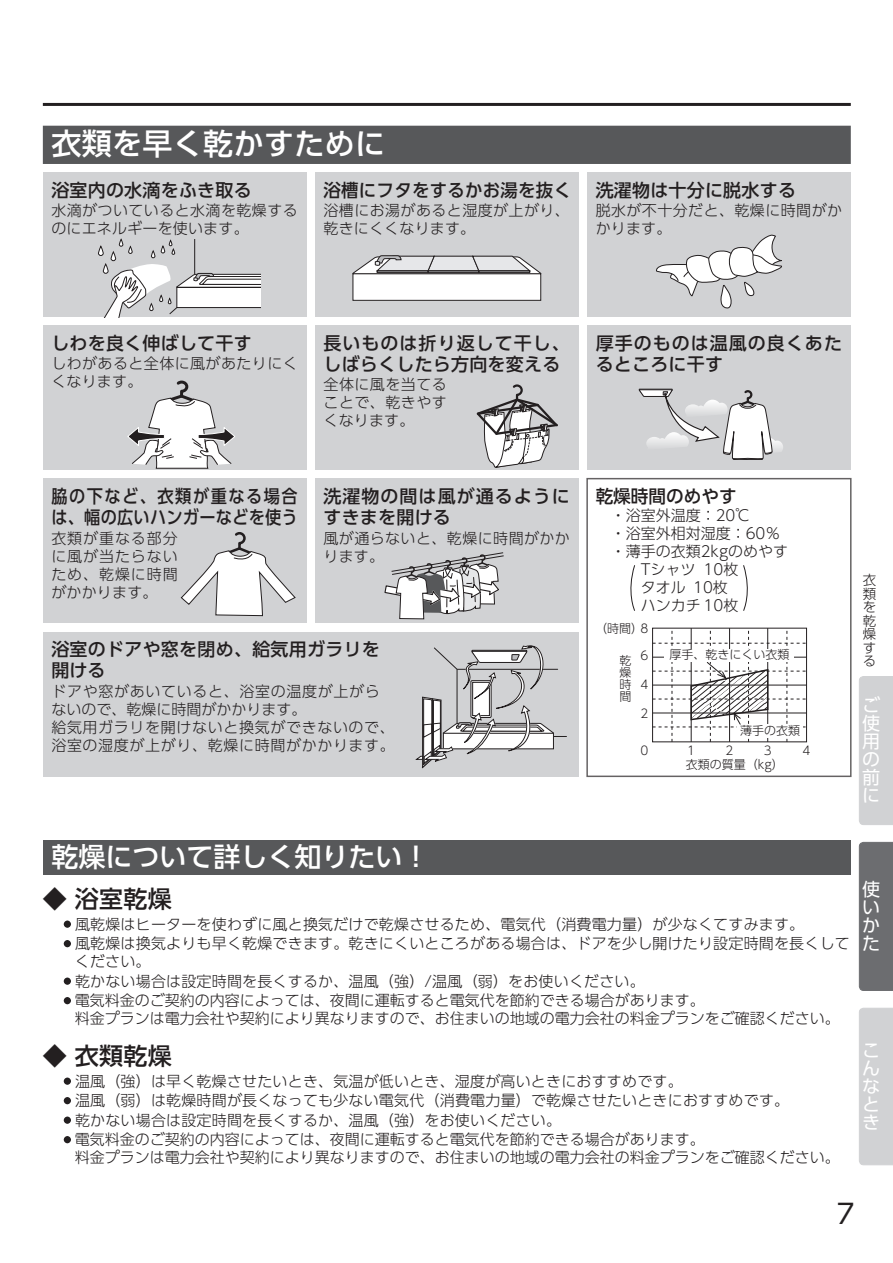
<style>
.page{position:relative;width:893px;height:1263px;background:#fff}
.page>*{position:absolute;margin:0;border:0;box-sizing:border-box;transform-origin:0 0}
.t1{font:500 30px "UD Shin Go Pro";letter-spacing:.015em;color:#fff}
.t2{font:500 27px "UD Shin Go Pro";color:#fff}
.t3{font:27px "UD Shin Go Pro";color:#231f20}
.t4{font:500 24px "UD Shin Go Pro";letter-spacing:.015em;color:#231f20}
.t5{font:500 18px/21px "UD Shin Go Pro";letter-spacing:.015em;color:#231f20}
.t6{font:500 18px/21px "UD Shin Go Pro";letter-spacing:.055em;color:#231f20}
.t7{font:500 18px/21px "UD Shin Go Pro";letter-spacing:.015em;color:#231f20;scale:.9 1}
.t8{font:18px/18px "UD Shin Go Pro";color:#fff;text-align:justify}
.t9{font:300 15px/18px "UD Shin Go Pro";letter-spacing:.015em;color:#231f20}
.t10{font:300 15px/18px "UD Shin Go Pro";letter-spacing:.045em;color:#231f20}
.t11{font:300 13.5px/13.5px "UD Shin Go Pro";color:#231f20;text-align:justify}
.t12{font:300 12px/12px "UD Shin Go Pro";color:#231f20;text-align:justify}
</style>
<div class="page">
<div style="left:43px;top:632px;width:536px;height:144px;background:#d1d2d4"></div>
<div style="left:43px;top:840px;width:808px;height:34px;background:#57585a"></div>
<div style="left:58px;top:914px;width:19px;height:20px;border:6px solid #fff;border-radius:50%"></div>
<div style="left:58px;top:934px;width:19px;height:19px;border:6px solid #fff;border-radius:50%"></div>
<div style="left:58px;top:971px;width:19px;height:20px;border:6px solid #fff;border-radius:50%"></div>
<div style="left:58px;top:991px;width:19px;height:19px;border:6px solid #fff;border-radius:50%"></div>
<div style="left:58px;top:1071px;width:19px;height:20px;border:6px solid #fff;border-radius:50%"></div>
<div style="left:58px;top:1091px;width:19px;height:19px;border:6px solid #fff;border-radius:50%"></div>
<div style="left:58px;top:1110px;width:19px;height:20px;border:6px solid #fff;border-radius:50%"></div>
<div style="left:58px;top:1130px;width:19px;height:19px;border:6px solid #fff;border-radius:50%"></div>
<div style="left:43px;top:126px;width:808px;height:38px;background:#57585a"></div>
<div style="left:43px;top:172px;width:263px;height:145px;background:#d1d2d4"></div>
<div style="left:315px;top:172px;width:264px;height:145px;background:#d1d2d4"></div>
<div style="left:587px;top:172px;width:264px;height:145px;background:#d1d2d4"></div>
<div style="left:43px;top:326px;width:263px;height:144px;background:#d1d2d4"></div>
<div style="left:587px;top:326px;width:264px;height:144px;background:#d1d2d4"></div>
<div style="left:315px;top:326px;width:264px;height:144px;background:#d1d2d4"></div>
<div style="left:43px;top:479px;width:263px;height:144px;background:#d1d2d4"></div>
<div style="left:315px;top:479px;width:264px;height:144px;background:#d1d2d4"></div>
<hr style="left:43px;top:103px;width:808px;height:3px;background:#231f20">
<svg style="left:653px;top:628px;width:153px;height:114px"></svg>
<svg style="left:630px;top:565px;width:5px;height:46px"></svg>
<svg style="left:743px;top:565px;width:5px;height:46px"></svg>
<div style="left:98px;top:246px;width:5px;height:10px;border:1px solid #231f20;border-radius:2px"></div>
<svg style="left:103px;top:239px;width:157px;height:78px"></svg>
<div style="left:353px;top:274px;width:188px;height:26px;background:#fff"></div>
<div style="left:353px;top:273px;width:188px;height:28px;border:1px solid #231f20"></div>
<svg style="left:352px;top:255px;width:189px;height:20px;background:#b6b6b7"></svg>
<svg style="left:384px;top:552px;width:182px;height:217px"></svg>
<svg style="left:127px;top:381px;width:108px;height:88px"></svg>
<svg style="left:656px;top:234px;width:126px;height:74px"></svg>
<svg style="left:476px;top:384px;width:82px;height:84px"></svg>
<svg style="left:181px;top:532px;width:115px;height:84px"></svg>
<svg style="left:639px;top:389px;width:144px;height:71px"></svg>
<div style="left:859px;top:676px;width:34px;height:149px;background:#d1d2d4"></div>
<div style="left:859px;top:842px;width:34px;height:149px;background:#6c6d70"></div>
<div style="left:859px;top:1008px;width:34px;height:157px;background:#d1d2d4"></div>
<h1 class="t1" style="left:51px;top:119px;width:335px">衣類を早く乾かすために</h1>
<p class="t5" style="left:51px;top:179px;width:202px">浴室内の水滴をふき取る</p>
<p class="t9" style="left:51px;top:201px;width:248px">水滴がついていると水滴を乾燥するのにエネルギーを使います。</p>
<p class="t5" style="left:323px;top:179px;width:249px">浴槽にフタをするかお湯を抜く</p>
<p class="t9" style="left:323px;top:201px;width:248px">浴槽にお湯があると湿度が上がり、乾きにくくなります。</p>
<p class="t5" style="left:596px;top:179px;width:202px">洗濯物は十分に脱水する</p>
<p class="t9" style="left:596px;top:201px;width:248px">脱水が不十分だと、乾燥に時間がかかります。</p>
<p class="t5" style="left:51px;top:332px;width:202px">しわを良く伸ばして干す</p>
<p class="t9" style="left:51px;top:354px;width:248px">しわがあると全体に風があたりにくくなります。</p>
<p class="t5" style="left:323px;top:332px;width:248px">長いものは折り返して干し、しばらくしたら方向を変える</p>
<p class="t9" style="left:323px;top:375px;width:125px;text-align:justify">全体に風を当てることで、乾きやすくなります。</p>
<p class="t6" style="left:596px;top:332px;width:248px">厚手のものは温風の良くあたるところに干す</p>
<p class="t7" style="left:51px;top:485px;width:275px">脇の下など、衣類が重なる場合は、幅の広いハンガーなどを使う</p>
<p class="t9" style="left:51px;top:528px;width:128px;text-align:justify">衣類が重なる部分に風が当たらないため、乾燥に時間がかかります。</p>
<p class="t6" style="left:323px;top:485px;width:248px">洗濯物の間は風が通るようにすきまを開ける</p>
<p class="t9" style="left:323px;top:528px;width:248px">風が通らないと、乾燥に時間がかかります。</p>
<p class="t5" style="left:51px;top:638px;width:330px">浴室のドアや窓を閉め、給気用ガラリを開ける</p>
<p class="t10" style="left:51px;top:681px;width:345px">ドアや窓があいていると、浴室の温度が上がらないので、乾燥に時間がかかります。<br>給気用ガラリを開けないと換気ができないので、浴室の湿度が上がり、乾燥に時間がかかります。</p>
<p class="t5" style="left:596px;top:485px;width:143px">乾燥時間のめやす</p>
<p class="t9" style="left:596px;top:506px;width:194px">　・浴室外温度：20℃<br>　・浴室外相対湿度：60％　・薄手の衣類2kgのめやす　　　Tシャツ 10枚<br>　　　タオル 10枚<br>　　　ハンカチ 10枚</p>
<p class="t12" style="left:595px;top:622px;width:49px">（時間）</p>
<p class="t12" style="left:641px;top:622px;width:9px">8</p>
<p class="t12" style="left:619px;top:654px;width:13px">乾燥時間</p>
<p class="t12" style="left:641px;top:649px;width:9px">6</p>
<p class="t12" style="left:641px;top:678px;width:9px">4</p>
<p class="t12" style="left:641px;top:707px;width:9px">2</p>
<p class="t12" style="left:641px;top:744px;width:9px">0</p>
<p class="t12" style="left:669px;top:648px;width:121px">厚手、乾きにくい衣類</p>
<p class="t12" style="left:740px;top:724px;width:62px">薄手の衣類</p>
<p class="t12" style="left:687px;top:744px;width:9px">1</p>
<p class="t12" style="left:726px;top:744px;width:9px">2</p>
<p class="t12" style="left:764px;top:744px;width:9px">3</p>
<p class="t12" style="left:803px;top:744px;width:9px">4</p>
<p class="t12" style="left:686px;top:758px;width:100px">衣類の質量（kg）</p>
<p class="t11" style="left:863px;top:573px;width:15px">衣類を乾燥する</p>
<p class="t8" style="left:862px;top:696px;width:20px">ご使用の前に</p>
<h2 class="t2" style="left:51px;top:834px;width:380px">乾燥について詳しく知りたい！</h2>
<h3 class="t4" style="left:43px;top:879px;width:130px">◆ 浴室乾燥</h3>
<p class="t9" style="left:60px;top:915px;width:746px">●風乾燥はヒーターを使わずに風と換気だけで乾燥させるため、電気代（消費電力量）が少なくてすみます。</p>
<p class="t9" style="left:75px;top:934px;width:776px;text-indent:-15px">●風乾燥は換気よりも早く乾燥できます。乾きにくいところがある場合は、ドアを少し開けたり設定時間を長くしてください。</p>
<p class="t9" style="left:60px;top:972px;width:586px">●乾かない場合は設定時間を長くするか、温風（強）/温風（弱）をお使いください。</p>
<p class="t9" style="left:75px;top:991px;width:766px;text-indent:-15px">●電気料金のご契約の内容によっては、夜間に運転すると電気代を節約できる場合があります。<br>料金プランは電力会社や契約により異なりますので、お住まいの地域の電力会社の料金プランをご確認ください。</p>
<h3 class="t4" style="left:43px;top:1036px;width:130px">◆ 衣類乾燥</h3>
<p class="t9" style="left:60px;top:1072px;width:624px">●温風（強）は早く乾燥させたいとき、気温が低いとき、湿度が高いときにおすすめです。</p>
<p class="t9" style="left:60px;top:1091px;width:731px">●温風（弱）は乾燥時間が長くなっても少ない電気代（消費電力量）で乾燥させたいときにおすすめです。</p>
<p class="t9" style="left:60px;top:1111px;width:503px">●乾かない場合は設定時間を長くするか、温風（強）をお使いください。</p>
<p class="t9" style="left:75px;top:1130px;width:766px;text-indent:-15px">●電気料金のご契約の内容によっては、夜間に運転すると電気代を節約できる場合があります。<br>料金プランは電力会社や契約により異なりますので、お住まいの地域の電力会社の料金プランをご確認ください。</p>
<p class="t8" style="left:862px;top:880px;width:19px">使いかた</p>
<p class="t8" style="left:862px;top:1041px;width:19px">こんなとき</p>
<h2 class="t3" style="left:837px;top:1192px;width:19px">7</h2>
</div>
